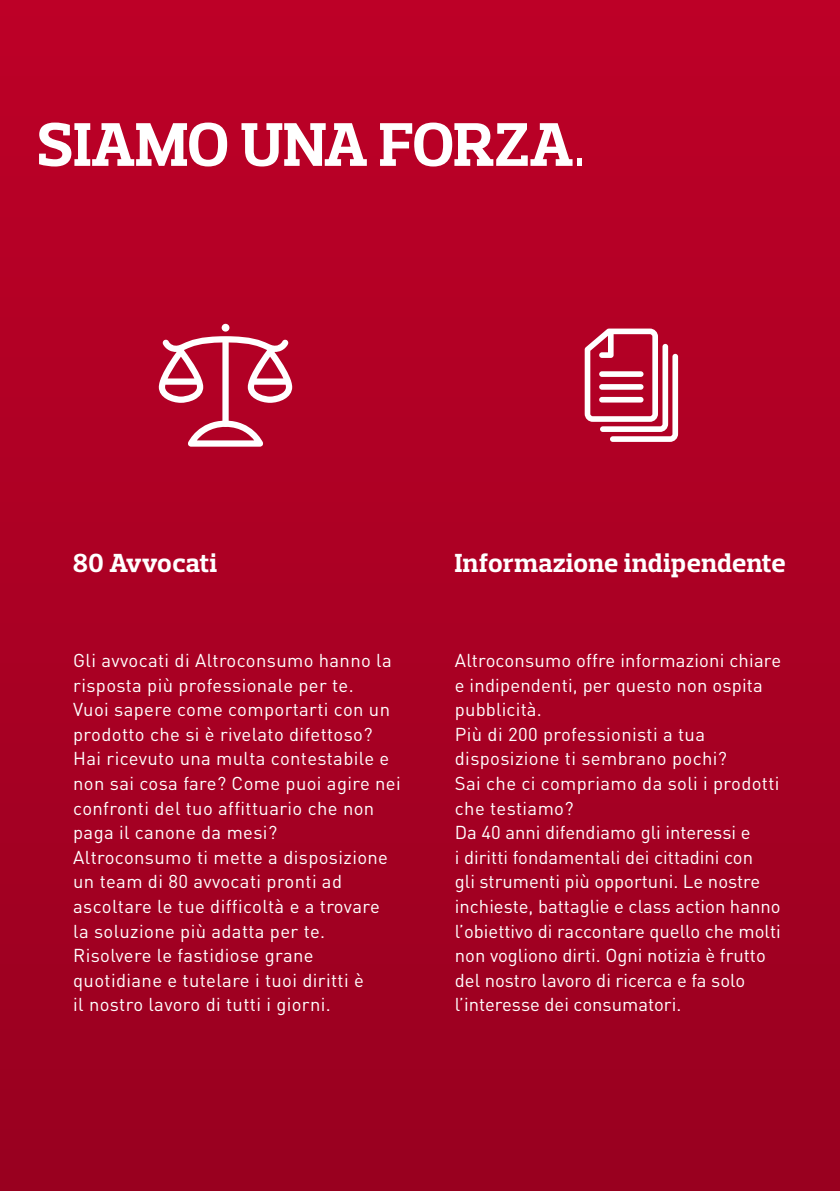
<style>
.page{position:relative;width:840px;height:1191px;background:#fff}
.page>*{position:absolute;margin:0;border:0;box-sizing:border-box;transform-origin:0 0}
.t1{font:700 62.8px "Prelo Slab";color:#fff}
.t2{font:700 26.6px "Prelo Slab";letter-spacing:.015em;color:#fff}
.t3{font:18.4px/24.6px "DIN Pro";letter-spacing:.015em;color:#fff}
.s1{font-weight:400}
</style>
<div class="page">
<div style="left:0;top:0;width:839px;height:1191px;background:linear-gradient(to bottom,#bd0027,#990020)"></div>
<svg style="left:159px;top:336px;width:133px;height:110px"></svg>
<div style="left:221px;top:324px;width:8px;height:7px;background:#fff;border-radius:50%"></div>
<svg style="left:584px;top:328px;width:93px;height:114px"></svg>
<h1 class="t1" style="left:37px;top:106px;width:549px">SIAMO UNA FORZA<span class="s1">.</span></h1>
<h2 class="t2" style="left:73px;top:546px;width:145px">80 Avvocati</h2>
<h2 class="t2" style="left:454px;top:546px;width:332px">Informazione indipendente</h2>
<p class="t3" style="left:73px;top:646px;width:329px">Gli avvocati di Altroconsumo hanno la risposta più professionale per te.<br>Vuoi sapere come comportarti con un prodotto che si è rivelato difettoso?<br>Hai ricevuto una multa contestabile e non sai cosa fare? Come puoi agire nei confronti del tuo affittuario che non paga il canone da mesi?<br>Altroconsumo ti mette a disposizione un team di 80 avvocati pronti ad ascoltare le tue difficoltà e a trovare<br>la soluzione più adatta per te.<br>Risolvere le fastidiose grane quotidiane e tutelare i tuoi diritti è<br>il nostro lavoro di tutti i giorni.</p>
<p class="t3" style="left:454px;top:646px;width:327px">Altroconsumo offre informazioni chiare e indipendenti, per questo non ospita pubblicità.<br>Più di 200 professionisti a tua disposizione ti sembrano pochi?<br>Sai che ci compriamo da soli i prodotti che testiamo?<br>Da 40 anni difendiamo gli interessi e<br>i diritti fondamentali dei cittadini con<br>gli strumenti più opportuni. Le nostre inchieste, battaglie e class action hanno l’obiettivo di raccontare quello che molti non vogliono dirti. Ogni notizia è frutto del nostro lavoro di ricerca e fa solo l’interesse dei consumatori.</p>
</div>
